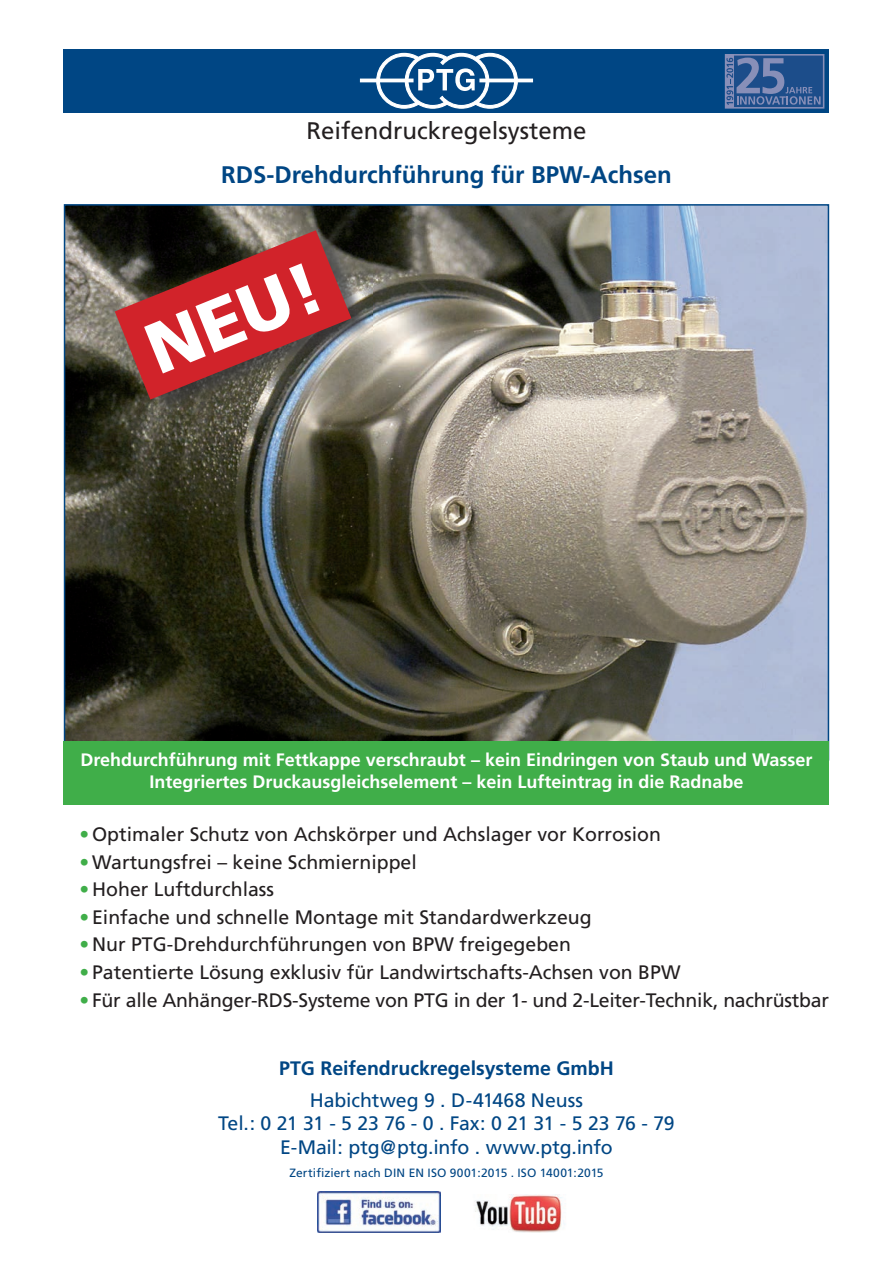
<style>
.page{position:relative;width:893px;height:1263px;background:#fff}
.page>*{position:absolute;margin:0;border:0;box-sizing:border-box;transform-origin:0 0}
.t1{font:900 72px "Frutiger";color:#fff}
.t2{font:700 24px "Frutiger";color:#004684}
.t3{font:24px "Frutiger";color:#231f20}
.t4{font:19.5px "Frutiger";color:#231f20}
.t5{font:19.5px/23.4px "Frutiger";letter-spacing:-.01em;color:#004684;text-align:center}
.t6{font:700 19.5px "Frutiger";color:#004684}
.t7{font:700 18px/21.6px "Frutiger";color:#fff;text-align:center}
.t8{font:12px "Frutiger";letter-spacing:.01em;color:#004684}
.s1{color:#40ae49}
</style>
<div class="page">
<img style="left:67px;top:207px;width:759px;height:534px">
<div style="left:64px;top:49px;width:765px;height:64px;background:#004684"></div>
<div style="left:360px;top:79px;width:54px;height:3px;border:1px solid #fff"></div>
<div style="left:479px;top:79px;width:54px;height:3px;border:1px solid #fff"></div>
<svg style="left:376px;top:52px;width:142px;height:57px"></svg>
<div style="left:64px;top:741px;width:765px;height:63px;background:#40ae49"></div>
<img style="left:120px;top:230px;width:252px;height:184px">
<svg style="left:115px;top:230px;width:236px;height:170px;background:#913838"></svg>
<div style="left:726px;top:55px;width:98px;height:53px;background:#1c4d8a"></div>
<div style="left:725px;top:54px;width:99px;height:55px;border:2px solid #888fb8"></div>
<div style="left:726px;top:55px;width:8px;height:53px;background:#888fb8"></div>
<svg style="left:726px;top:58px;width:95px;height:47px"></svg>
<img style="left:475px;top:1195px;width:90px;height:37px">
<img style="left:318px;top:1191px;width:123px;height:41px">
<p class="t3" style="left:306px;top:116px;width:282px">Reifendruckregelsysteme</p>
<p class="t2" style="left:221px;top:161px;width:452px">RDS-Drehdurchführung für BPW-Achsen</p>
<h1 class="t1" style="left:133px;top:312px;width:185px;rotate:-22deg">NEU!</h1>
<p class="t7" style="left:81px;top:749px;width:733px">Drehdurchführung mit Fettkappe verschraubt – kein Eindringen von Staub und Wasser<br>Integriertes Druckausgleichselement – kein Lufteintrag in die Radnabe</p>
<p class="t4" style="left:79px;top:823px;width:583px"><span class="s1">•</span> Optimaler Schutz von Achskörper und Achslager vor Korrosion</p>
<p class="t4" style="left:79px;top:850px;width:339px"><span class="s1">•</span> Wartungsfrei – keine Schmiernippel</p>
<p class="t4" style="left:79px;top:878px;width:196px"><span class="s1">•</span> Hoher Luftdurchlass</p>
<p class="t4" style="left:79px;top:905px;width:514px"><span class="s1">•</span> Einfache und schnelle Montage mit Standardwerkzeug</p>
<p class="t4" style="left:79px;top:933px;width:493px"><span class="s1">•</span> Nur PTG-Drehdurchführungen von BPW freigegeben</p>
<p class="t4" style="left:79px;top:961px;width:603px"><span class="s1">•</span> Patentierte Lösung exklusiv für Landwirtschafts-Achsen von BPW</p>
<p class="t4" style="left:79px;top:988px;width:751px"><span class="s1">•</span> Für alle Anhänger-RDS-Systeme von PTG in der 1- und 2-Leiter-Technik, nachrüstbar</p>
<p class="t6" style="left:279px;top:1057px;width:336px">PTG Reifendruckregelsysteme GmbH</p>
<p class="t5" style="left:218px;top:1088px;width:458px">Habichtweg 9 . D-41468 Neuss<br>Tel.: 0 21 31 - 5 23 76 - 0 . Fax: 0 21 31 - 5 23 76 - 79<br>E-Mail: ptg@ptg.info . www.ptg.info</p>
<p class="t8" style="left:289px;top:1165px;width:316px">Zertifiziert nach DIN EN ISO 9001:2015 . ISO 14001:2015</p>
</div>
